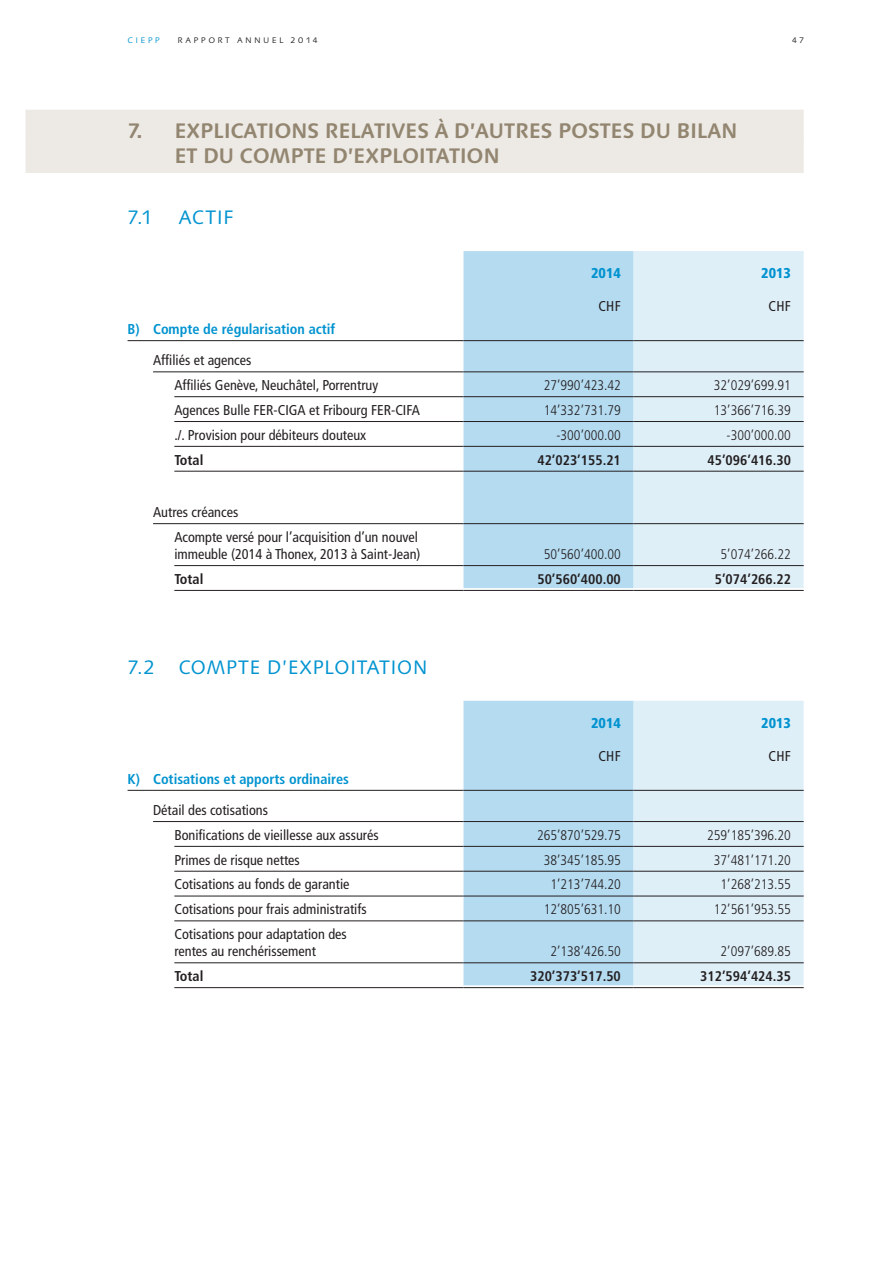
<style>
.page{position:relative;width:893px;height:1263px;background:#fff}
.page>*{position:absolute;margin:0;border:0;box-sizing:border-box;transform-origin:0 0}
.t1{font:700 21px/25.2px "Linotype Syntax";letter-spacing:-.02em;color:#938671}
.t2{font:19.5px "Linotype Syntax";letter-spacing:.015em;color:#0093d0}
.t3{font:condensed 14.25px/24.9px "Frutiger LT Std";color:#231f20}
.t4{font:700 condensed 14.25px "Frutiger LT Std";color:#0093d0}
.t5{font:900 condensed 14.25px "Frutiger LT Std";color:#0093d0}
.t6{font:700 condensed 14.25px "Frutiger LT Std";color:#231f20}
.t7{font:300 condensed 13.95px "Frutiger LT Std";color:#231f20}
.t8{font:700 condensed 13.95px "Frutiger LT Std";color:#231f20}
.t9{font:300 10.5px "Linotype Syntax SC";letter-spacing:.225em;color:#231f20}
.t10{font:300 10.5px "Linotype Syntax SC";letter-spacing:.215em;color:#0093d0}
</style>
<div class="page">
<div style="left:26px;top:110px;width:778px;height:30px;background:#edeae5"></div>
<div style="left:26px;top:139px;width:778px;height:34px;background:#edeae5"></div>
<div style="left:463px;top:251px;width:171px;height:337px;background:#b5dbf1"></div>
<div style="left:634px;top:251px;width:170px;height:337px;background:#dfeff8"></div>
<hr style="left:128px;top:340px;width:335px;height:1px;background:#231f20">
<hr style="left:463px;top:340px;width:171px;height:1px;background:#231f20">
<hr style="left:634px;top:340px;width:170px;height:1px;background:#231f20">
<hr style="left:153px;top:372px;width:310px;height:1px;background:#231f20">
<hr style="left:463px;top:372px;width:171px;height:1px;background:#231f20">
<hr style="left:634px;top:372px;width:170px;height:1px;background:#231f20">
<hr style="left:174px;top:396px;width:289px;height:1px;background:#231f20">
<hr style="left:463px;top:396px;width:171px;height:1px;background:#231f20">
<hr style="left:634px;top:396px;width:170px;height:1px;background:#231f20">
<hr style="left:174px;top:421px;width:289px;height:1px;background:#231f20">
<hr style="left:463px;top:421px;width:171px;height:1px;background:#231f20">
<hr style="left:634px;top:421px;width:170px;height:1px;background:#231f20">
<hr style="left:174px;top:446px;width:289px;height:1px;background:#231f20">
<hr style="left:463px;top:446px;width:171px;height:1px;background:#231f20">
<hr style="left:634px;top:446px;width:170px;height:1px;background:#231f20">
<hr style="left:174px;top:471px;width:289px;height:1px;background:#231f20">
<hr style="left:463px;top:471px;width:171px;height:1px;background:#231f20">
<hr style="left:634px;top:471px;width:170px;height:1px;background:#231f20">
<hr style="left:153px;top:523px;width:310px;height:1px;background:#231f20">
<hr style="left:463px;top:523px;width:171px;height:1px;background:#231f20">
<hr style="left:634px;top:523px;width:170px;height:1px;background:#231f20">
<hr style="left:174px;top:565px;width:289px;height:1px;background:#231f20">
<hr style="left:463px;top:565px;width:171px;height:1px;background:#231f20">
<hr style="left:634px;top:565px;width:170px;height:1px;background:#231f20">
<hr style="left:174px;top:590px;width:289px;height:1px;background:#231f20">
<hr style="left:463px;top:590px;width:171px;height:1px;background:#231f20">
<hr style="left:634px;top:590px;width:170px;height:1px;background:#231f20">
<div style="left:463px;top:701px;width:171px;height:284px;background:#b5dbf1"></div>
<div style="left:634px;top:701px;width:170px;height:284px;background:#dfeff8"></div>
<hr style="left:128px;top:790px;width:335px;height:1px;background:#231f20">
<hr style="left:463px;top:790px;width:171px;height:1px;background:#231f20">
<hr style="left:634px;top:790px;width:170px;height:1px;background:#231f20">
<hr style="left:153px;top:821px;width:310px;height:1px;background:#231f20">
<hr style="left:463px;top:821px;width:171px;height:1px;background:#231f20">
<hr style="left:634px;top:821px;width:170px;height:1px;background:#231f20">
<hr style="left:174px;top:846px;width:289px;height:1px;background:#231f20">
<hr style="left:463px;top:846px;width:171px;height:1px;background:#231f20">
<hr style="left:634px;top:846px;width:170px;height:1px;background:#231f20">
<hr style="left:174px;top:871px;width:289px;height:1px;background:#231f20">
<hr style="left:463px;top:871px;width:171px;height:1px;background:#231f20">
<hr style="left:634px;top:871px;width:170px;height:1px;background:#231f20">
<hr style="left:174px;top:896px;width:289px;height:1px;background:#231f20">
<hr style="left:463px;top:896px;width:171px;height:1px;background:#231f20">
<hr style="left:634px;top:896px;width:170px;height:1px;background:#231f20">
<hr style="left:174px;top:921px;width:289px;height:1px;background:#231f20">
<hr style="left:463px;top:921px;width:171px;height:1px;background:#231f20">
<hr style="left:634px;top:921px;width:170px;height:1px;background:#231f20">
<hr style="left:174px;top:962px;width:289px;height:1px;background:#231f20">
<hr style="left:463px;top:962px;width:171px;height:1px;background:#231f20">
<hr style="left:634px;top:962px;width:170px;height:1px;background:#231f20">
<hr style="left:174px;top:987px;width:289px;height:1px;background:#231f20">
<hr style="left:463px;top:987px;width:171px;height:1px;background:#231f20">
<hr style="left:634px;top:987px;width:170px;height:1px;background:#231f20">
<p class="t10" style="left:128px;top:33px;width:34px">ciepp</p>
<p class="t9" style="left:178px;top:33px;width:141px">rapport annuel 2014</p>
<p class="t9" style="left:792px;top:33px;width:13px">47</p>
<h1 class="t1" style="left:174px;top:118px;width:565px;text-indent:-47px">7. EXPLICATIONS RELATIVES À D’AUTRES POSTES DU BILAN<br>ET DU COMPTE D’EXPLOITATION</h1>
<h2 class="t2" style="left:128px;top:206px;width:27px">7.1</h2>
<h2 class="t2" style="left:179px;top:206px;width:56px">ACTIF</h2>
<p class="t4" style="left:128px;top:321px;width:209px">B) Compte de régularisation actif</p>
<p class="t3" style="left:174px;top:348px;width:205px;text-indent:-21px">Affiliés et agences<br>Affiliés Genève, Neuchâtel, Porrentruy</p>
<p class="t5" style="left:591px;top:264px;width:31px">2014</p>
<p class="t5" style="left:761px;top:264px;width:31px">2013</p>
<p class="t3" style="left:599px;top:294px;width:24px">CHF</p>
<p class="t3" style="left:769px;top:294px;width:24px">CHF</p>
<p class="t7" style="left:544px;top:377px;width:79px">27’990’423.42</p>
<p class="t7" style="left:714px;top:377px;width:79px">32’029’699.91</p>
<p class="t3" style="left:174px;top:398px;width:247px">Agences Bulle FER-CIGA et Fribourg FER-CIFA</p>
<p class="t7" style="left:544px;top:402px;width:79px">14’332’731.79</p>
<p class="t7" style="left:714px;top:402px;width:79px">13’366’716.39</p>
<p class="t3" style="left:174px;top:422px;width:194px">./. Provision pour débiteurs douteux</p>
<p class="t7" style="left:556px;top:427px;width:66px">-300’000.00</p>
<p class="t7" style="left:726px;top:427px;width:66px">-300’000.00</p>
<p class="t6" style="left:174px;top:451px;width:31px">Total</p>
<p class="t8" style="left:537px;top:451px;width:85px">42’023’155.21</p>
<p class="t8" style="left:707px;top:451px;width:85px">45’096’416.30</p>
<p class="t3" style="left:174px;top:500px;width:245px;text-indent:-21px">Autres créances<br>Acompte versé pour l’acquisition d’un nouvel</p>
<p class="t3" style="left:174px;top:542px;width:248px">immeuble (2014 à Thonex, 2013 à Saint-Jean)</p>
<p class="t7" style="left:544px;top:546px;width:79px">50’560’400.00</p>
<p class="t7" style="left:721px;top:546px;width:72px">5’074’266.22</p>
<p class="t6" style="left:174px;top:570px;width:31px">Total</p>
<p class="t8" style="left:537px;top:571px;width:85px">50’560’400.00</p>
<p class="t8" style="left:715px;top:571px;width:78px">5’074’266.22</p>
<h2 class="t2" style="left:128px;top:656px;width:302px">7.2 COMPTE D’EXPLOITATION</h2>
<p class="t4" style="left:128px;top:770px;width:223px">K) Cotisations et apports ordinaires</p>
<p class="t3" style="left:174px;top:798px;width:206px;text-indent:-21px">Détail des cotisations<br>Bonifications de vieillesse aux assurés</p>
<p class="t5" style="left:591px;top:714px;width:31px">2014</p>
<p class="t5" style="left:761px;top:714px;width:31px">2013</p>
<p class="t3" style="left:599px;top:744px;width:24px">CHF</p>
<p class="t3" style="left:769px;top:744px;width:24px">CHF</p>
<p class="t7" style="left:537px;top:827px;width:85px">265’870’529.75</p>
<p class="t7" style="left:707px;top:827px;width:85px">259’185’396.20</p>
<p class="t3" style="left:174px;top:847px;width:127px">Primes de risque nettes</p>
<p class="t7" style="left:544px;top:852px;width:79px">38’345’185.95</p>
<p class="t7" style="left:714px;top:852px;width:79px">37’481’171.20</p>
<p class="t3" style="left:174px;top:872px;width:177px">Cotisations au fonds de garantie</p>
<p class="t7" style="left:550px;top:877px;width:72px">1’213’744.20</p>
<p class="t7" style="left:721px;top:877px;width:72px">1’268’213.55</p>
<p class="t3" style="left:174px;top:897px;width:194px">Cotisations pour frais administratifs</p>
<p class="t7" style="left:544px;top:901px;width:79px">12’805’631.10</p>
<p class="t7" style="left:714px;top:901px;width:79px">12’561’953.55</p>
<p class="t3" style="left:174px;top:926px;width:174px;line-height:17.1px">Cotisations pour adaptation des rentes au renchérissement</p>
<p class="t7" style="left:550px;top:943px;width:72px">2’138’426.50</p>
<p class="t7" style="left:721px;top:943px;width:72px">2’097’689.85</p>
<p class="t6" style="left:174px;top:968px;width:31px">Total</p>
<p class="t8" style="left:530px;top:968px;width:92px">320’373’517.50</p>
<p class="t8" style="left:700px;top:968px;width:92px">312’594’424.35</p>
</div>
